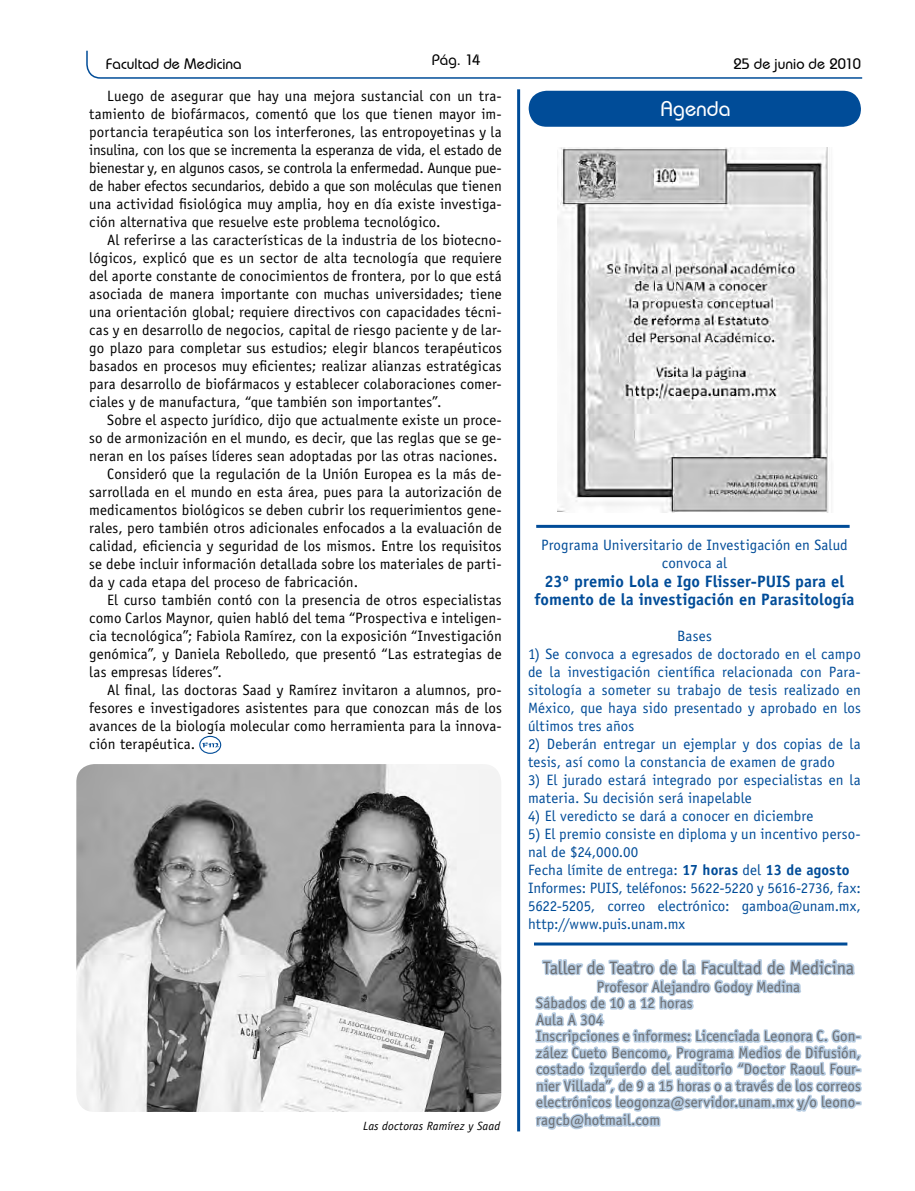
<style>
.page{position:relative;width:915px;height:1191px;background:#fff}
.page>*{position:absolute;margin:0;border:0;box-sizing:border-box;transform-origin:0 0}
.t1{font:500 21px "Bauhaus IT Cby BT";color:#fff}
.t2{font:18px "Officina Sans LT";letter-spacing:-.005em;color:#6b6c6f}
.t3{font:700 16.5px/18px "Officina Sans LT";letter-spacing:.005em;color:#004c98;text-align:center}
.t4{font:15px/18px "Officina Sans LT";letter-spacing:.005em;color:#000;text-align:justify}
.t5{font:15px/18px "Officina Sans LT";letter-spacing:.005em;color:#004c98}
.t6{font:15px/16.5px "Officina Sans LT";letter-spacing:.005em;color:#6b6c6f}
.t7{font:500 15px "Bauhaus IT Cby BT";letter-spacing:.005em;color:#000}
.t8{font:italic 12px "Officina Sans LT";letter-spacing:.01em;color:#000}
.s1{font-weight:700}
</style>
<div class="page">
<svg style="left:86px;top:50px;width:777px;height:29px"></svg>
<div style="left:528px;top:91px;width:332px;height:36px;background:#004c98;border-radius:18px"></div>
<img style="left:76px;top:764px;width:425px;height:348px">
<hr style="left:517px;top:89px;width:3px;height:1042px;background:#004c98">
<img style="left:557px;top:147px;width:272px;height:365px">
<hr style="left:536px;top:525px;width:313px;height:3px;background:#004c98">
<svg style="left:534px;top:942px;width:328px;height:188px"></svg>
<svg style="left:202px;top:742px;width:17px;height:5px"></svg>
<div style="left:199px;top:736px;width:22px;height:18px;border:1px solid #004c98;border-radius:50%"></div>
<p class="t7" style="left:106px;top:54px;width:137px">Facultad de Medicina</p>
<p class="t7" style="left:432px;top:51px;width:50px">Pág. 14</p>
<p class="t7" style="left:733px;top:54px;width:129px">25 de junio de 2010</p>
<p class="t4" style="left:89px;top:86px;width:414px;text-indent:18px">Luego de asegurar que hay una mejora sustancial con un tra&shy;tamiento de biofármacos, comentó que los que tienen mayor im&shy;portancia terapéutica son los interferones, las entropoyetinas y la insulina, con los que se incrementa la esperanza de vida, el estado de bienestar y, en algunos casos, se controla la enfermedad. Aunque pue&shy;de haber efectos secundarios, debido a que son moléculas que tienen una actividad fisiológica muy amplia, hoy en día existe investiga&shy;ción alternativa que resuelve este problema tecnológico.</p>
<p class="t4" style="left:89px;top:230px;width:414px;text-indent:18px">Al referirse a las características de la industria de los biotecno&shy;lógicos, explicó que es un sector de alta tecnología que requiere del aporte constante de conocimientos de frontera, por lo que está asociada de manera importante con muchas universidades; tiene una orientación global; requiere directivos con capacidades técni&shy;cas y en desarrollo de negocios, capital de riesgo paciente y de lar&shy;go plazo para completar sus estudios; elegir blancos terapéuticos basados en procesos muy eficientes; realizar alianzas estratégicas para desarrollo de biofármacos y establecer colaboraciones comer&shy;ciales y de manufactura, “que también son importantes”.</p>
<p class="t4" style="left:107px;top:410px;width:396px">Sobre el aspecto jurídico, dijo que actualmente existe un proce-</p>
<p class="t4" style="left:89px;top:428px;width:414px">so de armonización en el mundo, es decir, que las reglas que se ge-</p>
<p class="t4" style="left:89px;top:446px;width:410px">neran en los países líderes sean adoptadas por las otras naciones.</p>
<p class="t4" style="left:107px;top:464px;width:396px">Consideró que la regulación de la Unión Europea es la más de-</p>
<p class="t4" style="left:89px;top:482px;width:414px">sarrollada en el mundo en esta área, pues para la autorización de</p>
<p class="t4" style="left:89px;top:500px;width:414px">medicamentos biológicos se deben cubrir los requerimientos gene-</p>
<p class="t4" style="left:89px;top:518px;width:414px">rales, pero también otros adicionales enfocados a la evaluación de</p>
<p class="t4" style="left:89px;top:536px;width:414px">calidad, eficiencia y seguridad de los mismos. Entre los requisitos</p>
<p class="t4" style="left:89px;top:554px;width:414px">se debe incluir información detallada sobre los materiales de parti-</p>
<p class="t4" style="left:89px;top:572px;width:270px">da y cada etapa del proceso de fabricación.</p>
<p class="t4" style="left:107px;top:590px;width:396px">El curso también contó con la presencia de otros especialistas</p>
<p class="t4" style="left:89px;top:608px;width:414px">como Carlos Maynor, quien habló del tema “Prospectiva e inteligen-</p>
<p class="t4" style="left:89px;top:626px;width:414px">cia tecnológica”; Fabiola Ramírez, con la exposición “Investigación</p>
<p class="t4" style="left:89px;top:644px;width:414px">genómica”, y Daniela Rebolledo, que presentó “Las estrategias de</p>
<p class="t4" style="left:89px;top:662px;width:134px">las empresas líderes”.</p>
<p class="t4" style="left:107px;top:680px;width:396px">Al final, las doctoras Saad y Ramírez invitaron a alumnos, pro-</p>
<p class="t4" style="left:89px;top:698px;width:414px">fesores e investigadores asistentes para que conozcan más de los</p>
<p class="t4" style="left:89px;top:716px;width:414px">avances de la biología molecular como herramienta para la innova-</p>
<p class="t4" style="left:89px;top:734px;width:107px">ción terapéutica.</p>
<p class="t8" style="left:363px;top:1118px;width:138px">Las doctoras Ramírez y Saad</p>
<h1 class="t1" style="left:660px;top:96px;width:72px">Agenda</h1>
<p class="t5" style="left:541px;top:536px;width:308px;text-align:center">Programa Universitario de Investigación en Salud convoca al</p>
<p class="t3" style="left:534px;top:571px;width:321px">23º premio Lola e Igo Flisser-PUIS para el fomento de la investigación en Parasitología</p>
<p class="t5" style="left:677px;top:626px;width:36px">Bases</p>
<p class="t5" style="left:528px;top:644px;width:334px;text-align:justify">1) Se convoca a egresados de doctorado en el campo de la investigación científica relacionada con Para&shy;sitología a someter su trabajo de tesis realizado en México, que haya sido presentado y aprobado en los últimos tres años</p>
<p class="t5" style="left:528px;top:734px;width:334px">2) Deberán entregar un ejemplar y dos copias de la tesis, así como la constancia de examen de grado</p>
<p class="t5" style="left:528px;top:770px;width:334px">3) El jurado estará integrado por especialistas en la materia. Su decisión será inapelable</p>
<p class="t5" style="left:528px;top:806px;width:287px">4) El veredicto se dará a conocer en diciembre</p>
<p class="t5" style="left:528px;top:824px;width:334px">5) El premio consiste en diploma y un incentivo perso&shy;nal de $24,000.00<br>Fecha límite de entrega: <span class="s1">17 horas</span> del <span class="s1">13 de agosto </span>Informes: PUIS, teléfonos: 5622-5220 y 5616-2736, fax:<br>5622-5205, correo electrónico: gamboa@unam.mx, http://www.puis.unam.mx</p>
<p class="t2" style="left:542px;top:957px;width:313px">Taller de Teatro de la Facultad de Medicina</p>
<p class="t6" style="left:536px;top:978px;width:326px;text-indent:61px">Profesor Alejandro Godoy Medina<br>Sábados de 10 a 12 horas<br>Aula A 304<br>Inscripciones e informes: Licenciada Leonora C. Gon&shy;zález Cueto Bencomo, Programa Medios de Difusión, costado izquierdo del auditorio “Doctor Raoul Four&shy;nier Villada”, de 9 a 15 horas o a través de los correos electrónicos leogonza@servidor.unam.mx y/o leono-</p>
<p class="t6" style="left:536px;top:1111px;width:125px">ragcb@hotmail.com</p>
</div>
